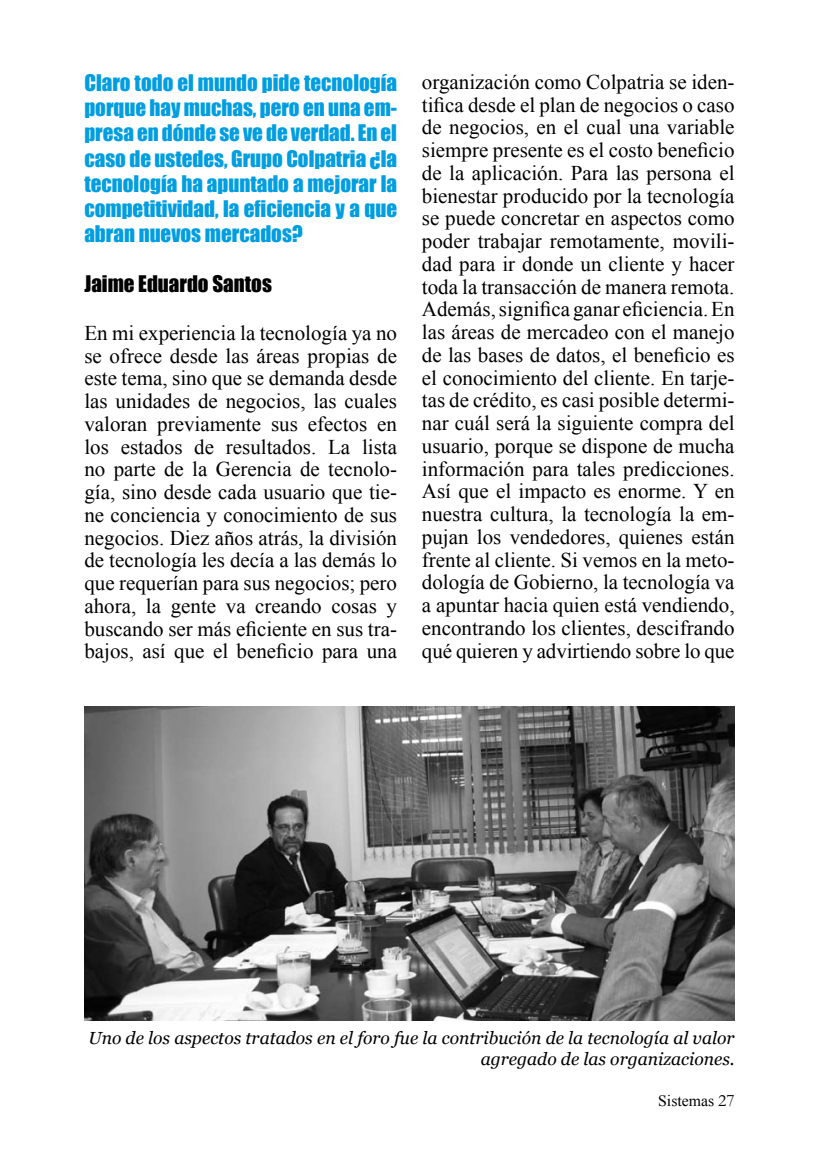
<style>
.page{position:relative;width:819px;height:1166px;background:#fff}
.page>*{position:absolute;margin:0;border:0;box-sizing:border-box;transform-origin:0 0}
.t1{font:21px/22.8px "Times New Roman";color:#000;text-align:justify}
.t2{font:21px/25.2px "Impact";color:#009ee0;text-align:justify}
.t3{font:21px "Impact";color:#000}
.t4{font:italic 17.5px/21px "Georgia";color:#000;text-align:right}
.t5{font:15.75px "Times New Roman";color:#000}
.s1{font-family:"Garamond";font-size:17.5px}
</style>
<div class="page">
<img style="left:84px;top:706px;width:650px;height:315px">
<p class="t2" style="left:84px;top:70px;width:314px">Claro todo el mundo pide tecnología porque hay muchas, pero en una em&shy;presa en dónde se ve de verdad. En el caso de ustedes, Grupo Colpatria ¿la tecnología ha apuntado a mejorar la competitividad, la eficiencia y a que abran nuevos mercados?</p>
<p class="t3" style="left:84px;top:268px;width:189px">Jaime Eduardo Santos</p>
<p class="t1" style="left:84px;top:321px;width:314px">En mi experiencia la tecnología ya no se ofrece desde las áreas propias de este tema, sino que se demanda desde las unidades de negocios, las cuales valoran previamente sus efectos en los estados de resultados. La lista no parte de la Gerencia de tecnolo&shy;gía, sino desde cada usuario que tie&shy;ne conciencia y conocimiento de sus negocios. Diez años atrás, la división de tecnología les decía a las demás lo que requerían para sus negocios; pero ahora, la gente va creando cosas y buscando ser más eficiente en sus tra&shy;bajos, así que el beneficio para una</p>
<p class="t1" style="left:422px;top:70px;width:314px">organización como Colpatria se iden&shy;tifica desde el plan de negocios o caso de negocios, en el cual una variable siempre presente es el costo beneficio de la aplicación. Para las persona el bienestar producido por la tecnología se puede concretar en aspectos como poder trabajar remotamente, movili&shy;dad para ir donde un cliente y hacer toda la transacción de manera remota.<br>Además, significa ganar eficiencia. En las áreas de mercadeo con el manejo de las bases de datos, el beneficio es el conocimiento del cliente. En tarje&shy;tas de crédito, es casi posible determi&shy;nar cuál será la siguiente compra del usuario, porque se dispone de mucha información para tales predicciones.<br>Así que el impacto es enorme. Y en nuestra cultura, la tecnología la em&shy;pujan los vendedores, quienes están frente al cliente. Si vemos en la meto&shy;dología de Gobierno, la tecnología va a apuntar hacia quien está vendiendo, encontrando los clientes, descifrando qué quieren y advirtiendo sobre lo que</p>
<p class="t4" style="left:88px;top:1027px;width:647px">Uno de los aspectos tratados en el foro fue la contribución de la tecnología al valor agregado de las organizaciones.</p>
<p class="t5" style="left:658px;top:1090px;width:78px">Sistemas <span class="s1">27</span></p>
</div>
